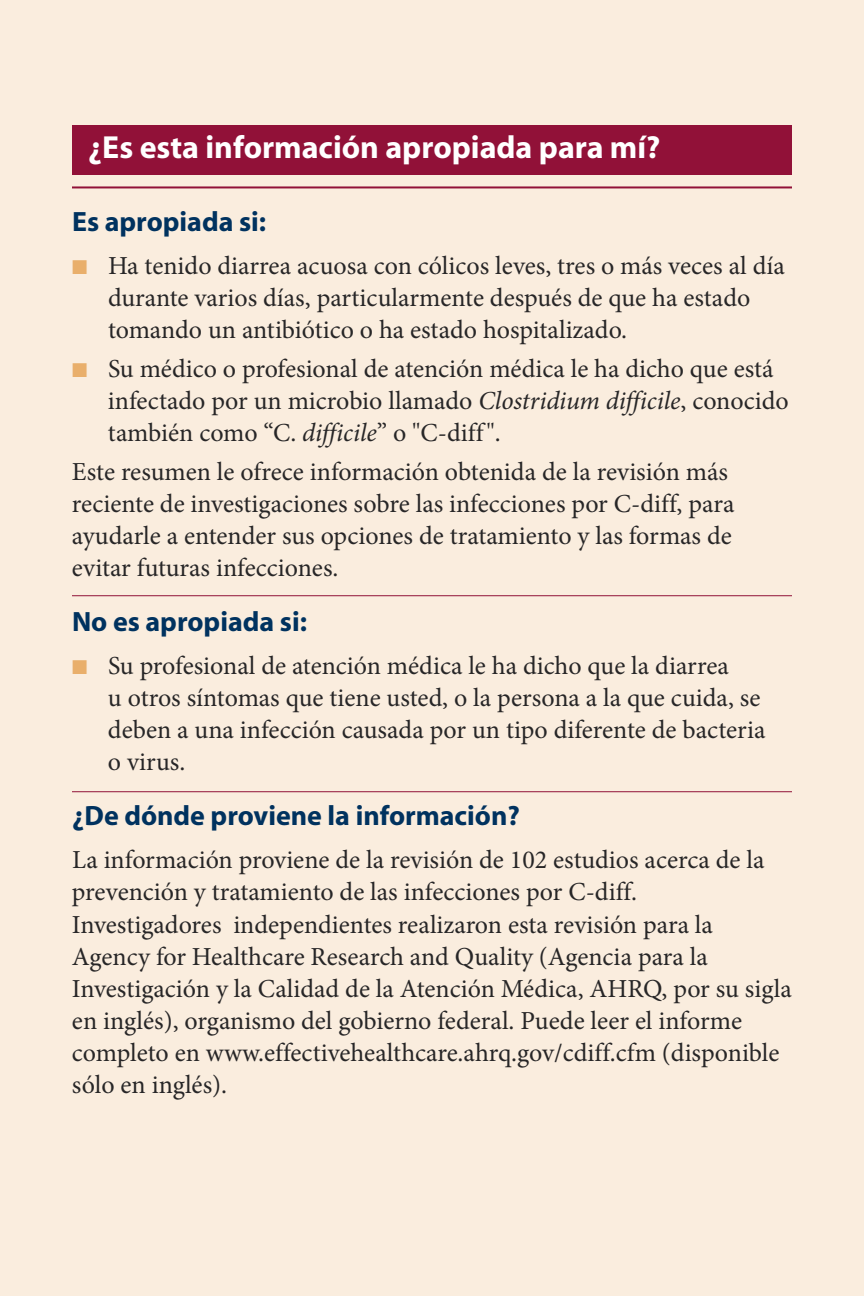
<style>
.page{position:relative;width:864px;height:1296px;background:#faedde}
.page>*{position:absolute;margin:0;border:0;box-sizing:border-box;transform-origin:0 0}
.t1{font:700 32px "Myriad";color:#fff}
.t2{font:700 28px "Myriad";color:#00325f}
.t3{font:26px/32px "Minion Pro";color:#272627}
.s1{color:#e9af6b}
.s2{font-style:italic}
</style>
<div class="page">
<hr style="left:72px;top:186px;width:720px;height:2px;background:#911138">
<hr style="left:72px;top:595px;width:720px;height:1px;background:#911138">
<hr style="left:72px;top:791px;width:720px;height:1px;background:#911138">
<div style="left:72px;top:125px;width:720px;height:49px;background:#911138"></div>
<p class="t1" style="left:88px;top:135px;width:574px">¿Es esta información apropiada para mí?</p>
<p class="t2" style="left:72px;top:211px;width:196px">Es apropiada si:</p>
<p class="t3" style="left:108px;top:252px;width:678px;text-indent:-36px"><span class="s1">■</span> Ha tenido diarrea acuosa con cólicos leves, tres o más veces al día durante varios días, particularmente después de que ha estado tomando un antibiótico o ha estado hospitalizado.</p>
<p class="t3" style="left:108px;top:355px;width:682px;text-indent:-36px"><span class="s1">■</span> Su médico o profesional de atención médica le ha dicho que está infectado por un microbio llamado <span class="s2">Clostridium difficile</span>, conocido también como “C. <span class="s2">difficile</span>” o "C-diff".</p>
<p class="t3" style="left:72px;top:459px;width:664px">Este resumen le ofrece información obtenida de la revisión más reciente de investigaciones sobre las infecciones por C-diff, para ayudarle a entender sus opciones de tratamiento y las formas de evitar futuras infecciones.</p>
<p class="t2" style="left:72px;top:611px;width:236px">No es apropiada si:</p>
<p class="t3" style="left:108px;top:653px;width:659px;text-indent:-36px"><span class="s1">■</span> Su profesional de atención médica le ha dicho que la diarrea<br>u otros síntomas que tiene usted, o la persona a la que cuida, se deben a una infección causada por un tipo diferente de bacteria o virus.</p>
<p class="t2" style="left:72px;top:805px;width:449px">¿De dónde proviene la información?</p>
<p class="t3" style="left:72px;top:847px;width:721px">La información proviene de la revisión de 102 estudios acerca de la prevención y tratamiento de las infecciones por C-diff.<br>Investigadores independientes realizaron esta revisión para la Agency for Healthcare Research and Quality (Agencia para la Investigación y la Calidad de la Atención Médica, AHRQ, por su sigla en inglés), organismo del gobierno federal. Puede leer el informe completo en www.effectivehealthcare.ahrq.gov/cdiff.cfm (disponible sólo en inglés).</p>
</div>
